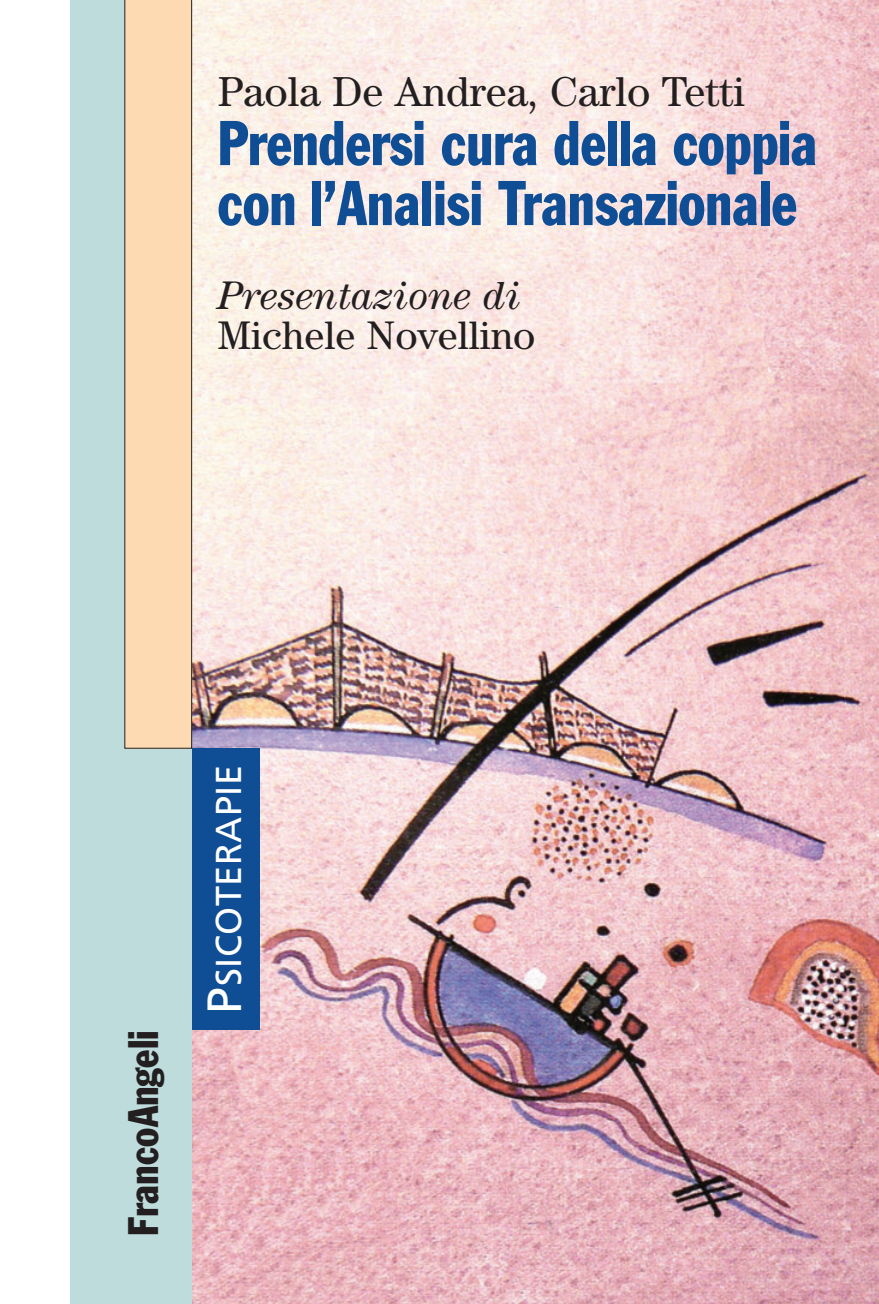
<style>
.page{position:relative;width:879px;height:1304px;background:#fff}
.page>*{position:absolute;margin:0;border:0;box-sizing:border-box;transform-origin:0 0}
.t1{font:condensed 62px/60px "Franklin Gothic";letter-spacing:-.005em;color:#0f4d94;scale:.88 1}
.t2{font:42px "Century";color:#231f20}
.t3{font:condensed 42px "Franklin Gothic";color:#231f20;scale:.94 1}
.t4{font:40px "Century";color:#231f20}
.t5{font:italic 40px "Century";color:#231f20}
.t6{font:36px "Frutiger";letter-spacing:.015em;color:#fff}
.s1{font-size:48px}
</style>
<div class="page">
<div style="left:70px;top:0;width:129px;height:1304px;background:#bfdcdd"></div>
<img style="left:192px;top:0;width:687px;height:1304px">
<div style="left:192px;top:748px;width:68px;height:281px;background:#0f4d94"></div>
<div style="left:124px;top:0;width:68px;height:749px;background:#fedab3"></div>
<p class="t2" style="left:218px;top:77px;width:529px">Paola De Andrea, Carlo Tetti</p>
<p class="t1" style="left:218px;top:118px;width:682px">Prendersi cura della coppia con l’Analisi Transazionale</p>
<p class="t5" style="left:218px;top:282px;width:305px">Presentazione di</p>
<p class="t4" style="left:218px;top:322px;width:319px">Michele Novellino</p>
<p class="t3" style="left:128px;top:1236px;width:221px;rotate:-90deg">FrancoAngeli</p>
<p class="t6" style="left:214px;top:1014px;width:250px;rotate:-90deg"><span class="s1">P</span>SICOTERAPIE</p>
</div>
